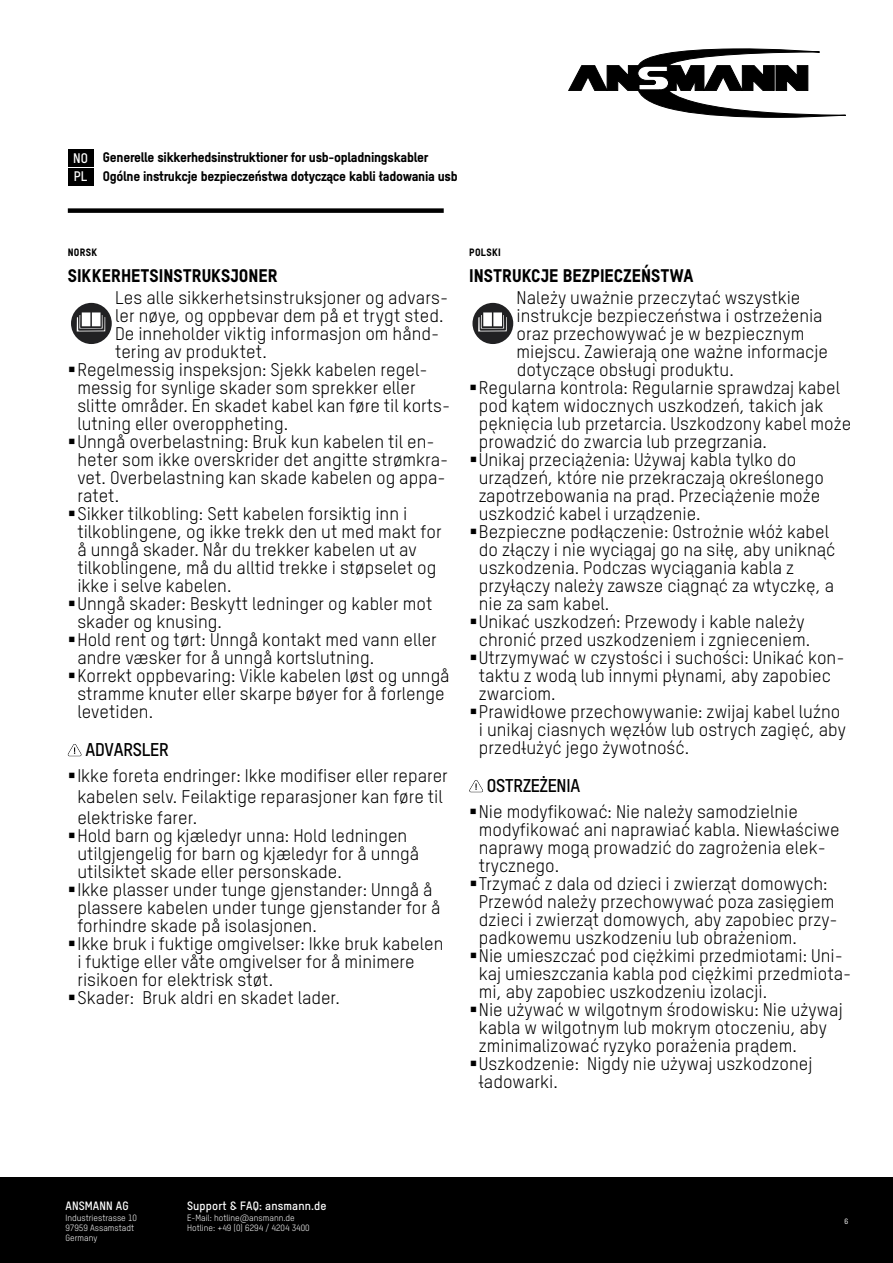
<style>
.page{position:relative;width:893px;height:1263px;background:#fff}
.page>*{position:absolute;margin:0;border:0;box-sizing:border-box;transform-origin:0 0}
.t1{font:18px/18px "TSTARPRO";color:#000}
.t2{font:800 18px "TSTARPRO";letter-spacing:.005em;color:#000}
.t3{font:18px "T Star Pro Bold";letter-spacing:-.01em;color:#000}
.t4{font:13.5px/19px "T Star Pro Heavy";letter-spacing:-.02em;color:#000}
.t5{font:13.5px/18.8px "T Star Pro Bold";color:#fff}
.t6{font:11.7px "T Star Pro Bold";letter-spacing:.01em;color:#fff}
.t7{font:800 10.5px "TSTARPRO";letter-spacing:.03em;color:#000}
.t8{font:8.85px/10.2px "T Star Pro Regular";color:#fff}
.t9{font:7.5px "T Star Pro Medium";color:#fff}
</style>
<div class="page">
<div style="left:0;top:1178px;width:893px;height:85px;background:#000"></div>
<svg style="left:569px;top:49px;width:277px;height:68px"></svg>
<svg style="left:71px;top:303px;width:41px;height:41px"></svg>
<svg style="left:68px;top:744px;width:13px;height:12px"></svg>
<svg style="left:472px;top:303px;width:41px;height:41px"></svg>
<svg style="left:469px;top:780px;width:14px;height:12px"></svg>
<div style="left:68px;top:208px;width:376px;height:5px;background:#000"></div>
<div style="left:68px;top:149px;width:25px;height:17px;background:#000"></div>
<div style="left:68px;top:168px;width:25px;height:17px;background:#000"></div>
<p class="t5" style="left:73px;top:147px;width:16px">NO<br>PL</p>
<p class="t4" style="left:103px;top:147px;width:356px">Generelle sikkerhedsinstruktioner for usb-opladningskabler<br>Ogólne instrukcje bezpieczeństwa dotyczące kabli ładowania usb</p>
<p class="t7" style="left:68px;top:245px;width:31px">NORSK</p>
<p class="t2" style="left:68px;top:263px;width:211px">SIKKERHETSINSTRUKSJONER</p>
<p class="t1" style="left:115px;top:288px;width:335px">Les alle sikkerhetsinstruksjoner og advars&shy;ler nøye, og oppbevar dem på et trygt sted.<br>De inneholder viktig informasjon om hånd&shy;tering av produktet.</p>
<p class="t1" style="left:77px;top:360px;width:374px;text-indent:-10px">▪Regelmessig inspeksjon: Sjekk kabelen regel&shy;messig for synlige skader som sprekker eller slitte områder. En skadet kabel kan føre til korts&shy;lutning eller overoppheting.</p>
<p class="t1" style="left:77px;top:432px;width:373px;text-indent:-10px">▪Unngå overbelastning: Bruk kun kabelen til en&shy;heter som ikke overskrider det angitte strømkra&shy;vet. Overbelastning kan skade kabelen og appa&shy;ratet.</p>
<p class="t1" style="left:77px;top:504px;width:366px;text-indent:-10px">▪Sikker tilkobling: Sett kabelen forsiktig inn i tilkoblingene, og ikke trekk den ut med makt for å unngå skader. Når du trekker kabelen ut av tilkoblingene, må du alltid trekke i støpselet og ikke i selve kabelen.</p>
<p class="t1" style="left:77px;top:594px;width:356px;text-indent:-10px">▪Unngå skader: Beskytt ledninger og kabler mot skader og knusing.</p>
<p class="t1" style="left:77px;top:630px;width:361px;text-indent:-10px">▪Hold rent og tørt: Unngå kontakt med vann eller andre væsker for å unngå kortslutning.</p>
<p class="t1" style="left:77px;top:666px;width:374px;text-indent:-10px">▪Korrekt oppbevaring: Vikle kabelen løst og unngå stramme knuter eller skarpe bøyer for å forlenge levetiden.</p>
<p class="t3" style="left:85px;top:736px;width:85px">ADVARSLER</p>
<p class="t1" style="left:77px;top:764px;width:372px;line-height:21px;text-indent:-10px">▪Ikke foreta endringer: Ikke modifiser eller reparer kabelen selv. Feilaktige reparasjoner kan føre til elektriske farer.</p>
<p class="t1" style="left:77px;top:825px;width:343px;text-indent:-10px">▪Hold barn og kjæledyr unna: Hold ledningen utilgjengelig for barn og kjæledyr for å unngå utilsiktet skade eller personskade.</p>
<p class="t1" style="left:77px;top:879px;width:365px;text-indent:-10px">▪Ikke plasser under tunge gjenstander: Unngå å plassere kabelen under tunge gjenstander for å forhindre skade på isolasjonen.</p>
<p class="t1" style="left:77px;top:933px;width:368px;text-indent:-10px">▪Ikke bruk i fuktige omgivelser: Ikke bruk kabelen i fuktige eller våte omgivelser for å minimere risikoen for elektrisk støt.</p>
<p class="t1" style="left:68px;top:987px;width:274px">▪Skader: Bruk aldri en skadet lader.</p>
<p class="t7" style="left:469px;top:245px;width:33px">POLSKI</p>
<p class="t2" style="left:469px;top:263px;width:225px">INSTRUKCJE BEZPIECZEŃSTWA</p>
<p class="t1" style="left:517px;top:288px;width:313px">Należy uważnie przeczytać wszystkie instrukcje bezpieczeństwa i ostrzeżenia oraz przechowywać je w bezpiecznym miejscu. Zawierają one ważne informacje dotyczące obsługi produktu.</p>
<p class="t1" style="left:479px;top:378px;width:374px;text-indent:-10px">▪Regularna kontrola: Regularnie sprawdzaj kabel pod kątem widocznych uszkodzeń, takich jak pęknięcia lub przetarcia. Uszkodzony kabel może prowadzić do zwarcia lub przegrzania.</p>
<p class="t1" style="left:479px;top:450px;width:347px;text-indent:-10px">▪Unikaj przeciążenia: Używaj kabla tylko do urządzeń, które nie przekraczają określonego zapotrzebowania na prąd. Przeciążenie może uszkodzić kabel i urządzenie.</p>
<p class="t1" style="left:479px;top:522px;width:358px;text-indent:-10px">▪Bezpieczne podłączenie: Ostrożnie włóż kabel do złączy i nie wyciągaj go na siłę, aby uniknąć uszkodzenia. Podczas wyciągania kabla z przyłączy należy zawsze ciągnąć za wtyczkę, a nie za sam kabel.</p>
<p class="t1" style="left:469px;top:612px;width:342px;text-align:center">▪Unikać uszkodzeń: Przewody i kable należy chronić przed uszkodzeniem i zgnieceniem.</p>
<p class="t1" style="left:479px;top:648px;width:367px;text-indent:-10px">▪Utrzymywać w czystości i suchości: Unikać kon&shy;taktu z wodą lub innymi płynami, aby zapobiec zwarciom.</p>
<p class="t1" style="left:479px;top:702px;width:369px;text-indent:-10px">▪Prawidłowe przechowywanie: zwijaj kabel luźno i unikaj ciasnych węzłów lub ostrych zagięć, aby przedłużyć jego żywotność.</p>
<p class="t3" style="left:487px;top:772px;width:95px">OSTRZEŻENIA</p>
<p class="t1" style="left:479px;top:801px;width:362px;text-indent:-10px">▪Nie modyfikować: Nie należy samodzielnie modyfikować ani naprawiać kabla. Niewłaściwe naprawy mogą prowadzić do zagrożenia elek&shy;trycznego.</p>
<p class="t1" style="left:479px;top:873px;width:360px;text-indent:-10px">▪Trzymać z dala od dzieci i zwierząt domowych:<br>Przewód należy przechowywać poza zasięgiem dzieci i zwierząt domowych, aby zapobiec przy&shy;padkowemu uszkodzeniu lub obrażeniom.</p>
<p class="t1" style="left:479px;top:945px;width:374px;text-indent:-10px">▪Nie umieszczać pod ciężkimi przedmiotami: Uni&shy;kaj umieszczania kabla pod ciężkimi przedmiota&shy;mi, aby zapobiec uszkodzeniu izolacji.</p>
<p class="t1" style="left:479px;top:999px;width:365px;text-indent:-10px">▪Nie używać w wilgotnym środowisku: Nie używaj kabla w wilgotnym lub mokrym otoczeniu, aby zminimalizować ryzyko porażenia prądem.</p>
<p class="t1" style="left:479px;top:1053px;width:335px;text-indent:-10px">▪Uszkodzenie: Nigdy nie używaj uszkodzonej ładowarki.</p>
<p class="t6" style="left:65px;top:1197px;width:65px">ANSMANN AG</p>
<p class="t8" style="left:65px;top:1212px;width:73px">Industriestrasse 10<br>97959 Assamstadt<br>Germany</p>
<p class="t6" style="left:187px;top:1197px;width:141px">Support &amp; FAQ: ansmann.de</p>
<p class="t8" style="left:187px;top:1211px;width:124px">E-Mail: hotline@ansmann.de<br>Hotline: +49 (0) 6294 / 4204 3400</p>
<p class="t9" style="left:844px;top:1216px;width:5px">6</p>
</div>
